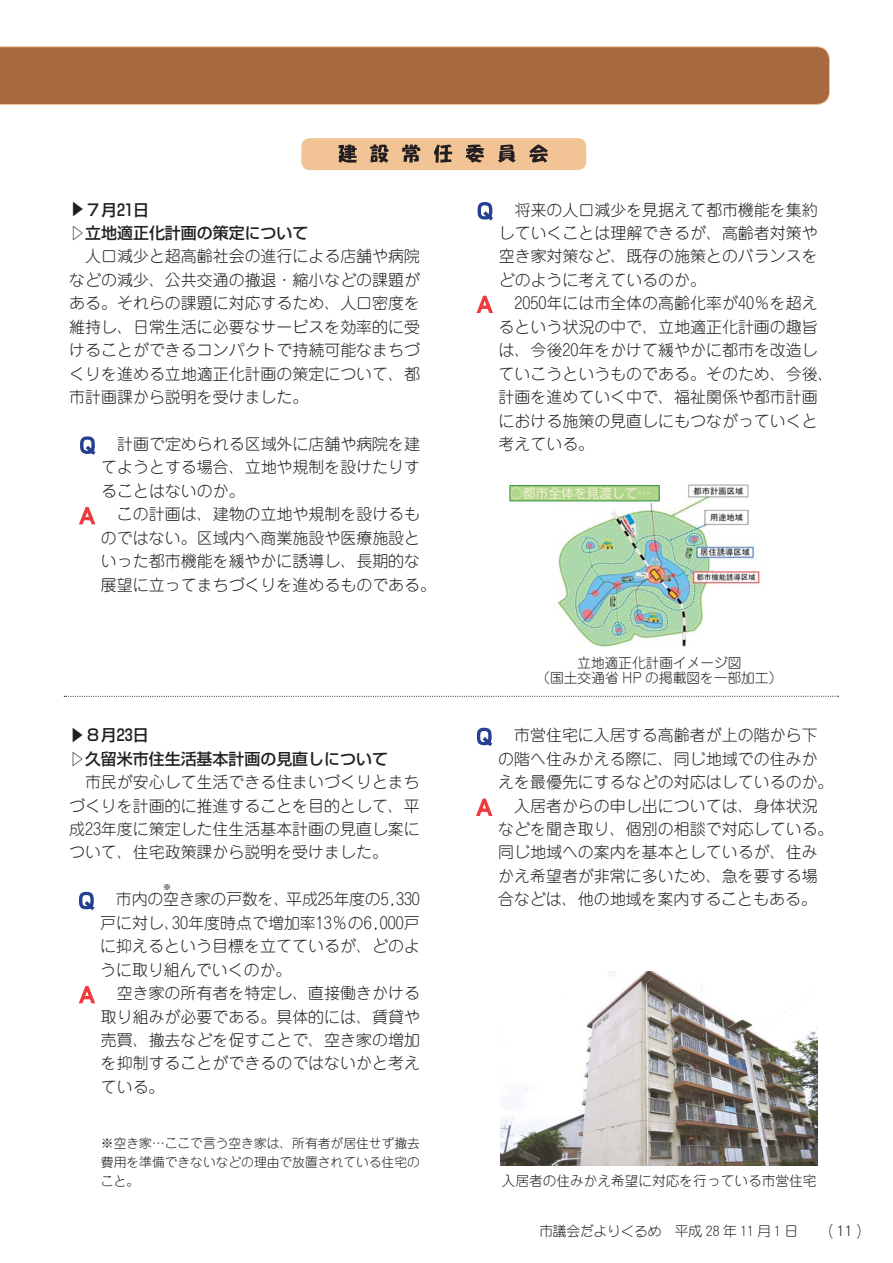
<style>
.page{position:relative;width:893px;height:1263px;background:#fff}
.page>*{position:absolute;margin:0;border:0;box-sizing:border-box;transform-origin:0 0}
.t1{font:15.9px/23.4px "Jun 101 Pro Light 90 pv RKSJ H";color:#231f20}
.t2{font:15.9px "Shin Go Pro Medium 90 pv RKSJ H";color:#231f20}
.t3{font:13.8px/14.9px "Jun 101 Pro Light 90 pv RKSJ H";color:#231f20;text-align:center}
.t4{font:13.8px "DF Maru Gothic Std W3 90 pv RKSJ H";letter-spacing:-.02em;color:#231f20}
.t5{font:12.75px/19.2px "Jun 101 Pro Light 90 pv RKSJ H";color:#231f20;text-align:justify}
.t6{font:12.75px "Shin Go Pro Regular 90 pv RKSJ H";color:#f3efd5}
.t7{font:7.95px "Jun 101 Pro Light 90 pv RKSJ H";color:#231f20}
.s1{font-family:"Shin Go Pro Medium 90 pv RKSJ H"}
.s2{font-size:15.9px}
</style>
<div class="page">
<div style="left:0;top:47px;width:830px;height:58px;background:#a8693e"></div>
<img style="left:501px;top:971px;width:317px;height:194px">
<svg style="left:64px;top:696px;width:774px;height:1px"></svg>
<svg style="left:80px;top:436px;width:16px;height:19px"></svg>
<svg style="left:79px;top:506px;width:17px;height:19px"></svg>
<svg style="left:477px;top:202px;width:16px;height:19px"></svg>
<svg style="left:476px;top:295px;width:17px;height:18px"></svg>
<svg style="left:476px;top:727px;width:17px;height:19px"></svg>
<svg style="left:476px;top:798px;width:17px;height:18px"></svg>
<div style="left:301px;top:138px;width:285px;height:32px;background:#f1c395;border-radius:9px"></div>
<svg style="left:338px;top:144px;width:210px;height:19px"></svg>
<svg style="left:79px;top:891px;width:16px;height:20px"></svg>
<svg style="left:78px;top:985px;width:18px;height:19px"></svg>
<img style="left:553px;top:484px;width:208px;height:163px">
<div style="left:510px;top:486px;width:149px;height:15px;background:#afd68a"></div>
<div style="left:510px;top:485px;width:149px;height:16px;border:1px solid #328f3c"></div>
<p class="t2" style="left:71px;top:217px;width:17px;rotate:-90deg">▼</p>
<p class="t2" style="left:85px;top:204px;width:65px">７月21日</p>
<p class="t2" style="left:71px;top:241px;width:17px;rotate:-90deg">▽</p>
<p class="t1" style="left:69px;top:223px;width:352px;text-indent:16px"><span class="s1">立地適正化計画の策定について<br></span>　人口減少と超高齢社会の進行による店舗や病院などの減少、公共交通の撤退・縮小などの課題がある。それらの課題に対応するため、人口密度を維持し、日常生活に必要なサービスを効率的に受けることができるコンパクトで持続可能なまちづくりを進める立地適正化計画の策定について、都市計画課から説明を受けました。</p>
<p class="t1" style="left:101px;top:434px;width:337px">　計画で定められる区域外に店舗や病院を建てようとする場合、立地や規制を設けたりすることはないのか。<br>　この計画は、建物の立地や規制を設けるものではない。区域内へ商業施設や医療施設といった都市機能を緩やかに誘導し、長期的な展望に立ってまちづくりを進めるものである。</p>
<p class="t2" style="left:71px;top:743px;width:17px;rotate:-90deg">▼</p>
<p class="t2" style="left:85px;top:729px;width:65px">８月23日</p>
<p class="t2" style="left:71px;top:766px;width:17px;rotate:-90deg">▽</p>
<p class="t1" style="left:69px;top:749px;width:352px;text-indent:16px"><span class="s1">久留米市住生活基本計画の見直しについて<br></span>　市民が安心して生活できる住まいづくりとまちづくりを計画的に推進することを目的として、平成23年度に策定した住生活基本計画の見直し案について、住宅政策課から説明を受けました。</p>
<p class="t1" style="left:100px;top:890px;width:321px">　市内の空き家の戸数を、平成25年度の5,330</p>
<p class="t7" style="left:163px;top:884px;width:9px">※</p>
<p class="t1" style="left:100px;top:913px;width:321px">戸に対し、30年度時点で増加率13％の6,000戸に抑えるという目標を立てているが、どのように取り組んでいくのか。<br>　空き家の所有者を特定し、直接働きかける取り組みが必要である。具体的には、賃貸や売買、撤去などを促すことで、空き家の増加を抑制することができるのではないかと考えている。</p>
<p class="t5" style="left:101px;top:1135px;width:320px">※空き家…ここで言う空き家は、所有者が居住せず撤去費用を準備できないなどの理由で放置されている住宅のこと。</p>
<p class="t1" style="left:499px;top:200px;width:337px">　将来の人口減少を見据えて都市機能を集約していくことは理解できるが、高齢者対策や空き家対策など、既存の施策とのバランスをどのように考えているのか。<br>　2050年には市全体の高齢化率が40％を超えるという状況の中で、立地適正化計画の趣旨は、今後20年をかけて緩やかに都市を改造していこうというものである。そのため、今後、計画を進めていく中で、福祉関係や都市計画における施策の見直しにもつながっていくと考えている。</p>
<p class="t6" style="left:510px;top:488px;width:142px">○都市全体を見渡して…</p>
<p class="t3" style="left:537px;top:657px;width:247px">立地適正化計画イメージ図<br>（国土交通省 HP の掲載図を一部加工）</p>
<p class="t1" style="left:498px;top:726px;width:337px">　市営住宅に入居する高齢者が上の階から下の階へ住みかえる際に、同じ地域での住みかえを最優先にするなどの対応はしているのか。　入居者からの申し出については、身体状況などを聞き取り、個別の相談で対応している。同じ地域への案内を基本としているが、住みかえ希望者が非常に多いため、急を要する場合などは、他の地域を案内することもある。</p>
<p class="t3" style="left:502px;top:1175px;width:316px">入居者の住みかえ希望に対応を行っている市営住宅</p>
<p class="t4" style="left:539px;top:1225px;width:335px">市議会だよりくるめ　平成 28 年 11 月 1 日　　<span class="s2">（ 11 ）</span></p>
</div>
